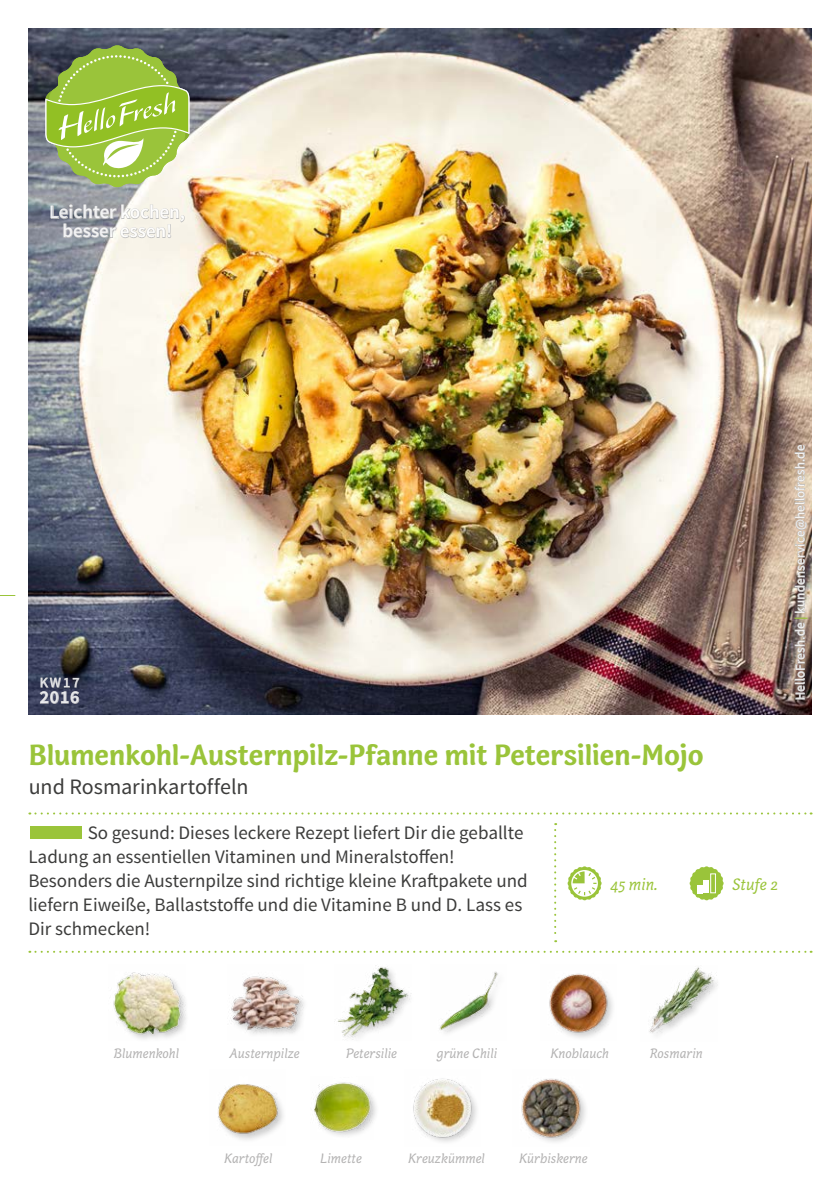
<style>
.page{position:relative;width:840px;height:1191px;background:#fff}
.page>*{position:absolute;margin:0;border:0;box-sizing:border-box;transform-origin:0 0}
.FRONT_Recipe_Title{font:700 30px "Capucine Basic";letter-spacing:-.005em;color:#9ac43a}
.FRONT_Recipe_Subtitl{font:22px "Source Sans Pro";letter-spacing:-.005em;color:#3c3c3b}
.FRONT___BACK_Running{font:19px/24px "Source Sans Pro";color:#3c3c3b}
.t1{font:600 19px/19px "Source Sans Pro";color:#fff;text-align:center}
.t2{font:600 18px "Source Sans Pro";color:#fff}
.FRONT_Icons{font:italic 17px "Capucine Basic";color:#9ac43a}
.FRONT_ingredients{font:italic 14px "Capucine Basic";color:#b3b2b2}
.t3{font:14px "Source Sans Pro";color:#fff}
.t4{font:13px "Source Sans Pro";letter-spacing:.02em;color:#fff}
.s1{font-weight:700;color:#9ac43a}
</style>
<div class="page">
<img style="left:28px;top:28px;width:783px;height:686px">
<svg style="left:29px;top:812px;width:782px;height:2px"></svg>
<svg style="left:554px;top:823px;width:2px;height:119px"></svg>
<svg style="left:29px;top:950px;width:782px;height:2px"></svg>
<svg style="left:50px;top:204px;width:135px;height:48px;background:#c2c2c2"></svg>
<svg style="left:0;top:595px;width:15px;height:1px"></svg>
<svg style="left:45px;top:45px;width:144px;height:143px;background:#9cb95d"></svg>
<svg style="left:793px;top:622px;width:12px;height:78px"></svg>
<svg style="left:793px;top:444px;width:13px;height:169px;background:#baab9e"></svg>
<img style="left:649px;top:967px;width:67px;height:67px">
<img style="left:549px;top:973px;width:64px;height:65px">
<img style="left:113px;top:972px;width:72px;height:67px">
<img style="left:218px;top:1084px;width:65px;height:56px">
<img style="left:231px;top:976px;width:72px;height:58px">
<img style="left:413px;top:1078px;width:64px;height:64px">
<img style="left:521px;top:1078px;width:65px;height:64px">
<img style="left:439px;top:971px;width:59px;height:62px">
<div style="left:313px;top:1081px;width:66px;height:58px;background:#000;opacity:.2"></div>
<img style="left:313px;top:1081px;width:60px;height:58px">
<div style="left:30px;top:826px;width:52px;height:12px;background:#9ac43a"></div>
<svg style="left:567px;top:866px;width:34px;height:34px"></svg>
<svg style="left:689px;top:866px;width:34px;height:34px"></svg>
<div style="left:710px;top:873px;width:5px;height:20px;border:1px solid #fff"></div>
<img style="left:337px;top:965px;width:74px;height:75px">
<svg style="left:39px;top:669px;width:41px;height:35px"></svg>
<p class="t1" style="left:50px;top:203px;width:137px">Leichter kochen, besser essen!</p>
<p class="t3" style="left:40px;top:674px;width:41px">KW17</p>
<p class="t2" style="left:40px;top:686px;width:41px">2016</p>
<p class="FRONT_Recipe_Title" style="left:29px;top:731px;width:676px">Blumenkohl-Austernpilz-Pfanne mit Petersilien-Mojo</p>
<p class="FRONT_Recipe_Subtitl" style="left:29px;top:772px;width:221px">und Rosmarinkartoffeln</p>
<p class="FRONT___BACK_Running" style="left:28px;top:820px;width:500px;text-indent:59px">So gesund: Dieses leckere Rezept liefert Dir die geballte Ladung an essentiellen Vitaminen und Mineralstoffen!<br>Besonders die Austernpilze sind richtige kleine Kraftpakete und liefern Eiweiße, Ballaststoffe und die Vitamine B und D. Lass es Dir schmecken!</p>
<p class="FRONT_Icons" style="left:609px;top:871px;width:49px">45 min.</p>
<p class="FRONT_Icons" style="left:731px;top:871px;width:47px">Stufe 2</p>
<p class="t4" style="left:791px;top:700px;width:257px;rotate:-90deg">HelloFresh.de <span class="s1">|</span> kundenservice@hellofresh.de</p>
<p class="FRONT_ingredients" style="left:114px;top:1042px;width:67px">Blumenkohl</p>
<p class="FRONT_ingredients" style="left:229px;top:1042px;width:71px">Austernpilze</p>
<p class="FRONT_ingredients" style="left:346px;top:1042px;width:52px">Petersilie</p>
<p class="FRONT_ingredients" style="left:436px;top:1042px;width:62px">grüne Chili</p>
<p class="FRONT_ingredients" style="left:550px;top:1042px;width:60px">Knoblauch</p>
<p class="FRONT_ingredients" style="left:649px;top:1042px;width:54px">Rosmarin</p>
<p class="FRONT_ingredients" style="left:224px;top:1148px;width:50px">Kartoffel</p>
<p class="FRONT_ingredients" style="left:320px;top:1148px;width:43px">Limette</p>
<p class="FRONT_ingredients" style="left:408px;top:1148px;width:78px">Kreuzkümmel</p>
<p class="FRONT_ingredients" style="left:519px;top:1148px;width:70px">Kürbiskerne</p>
</div>
